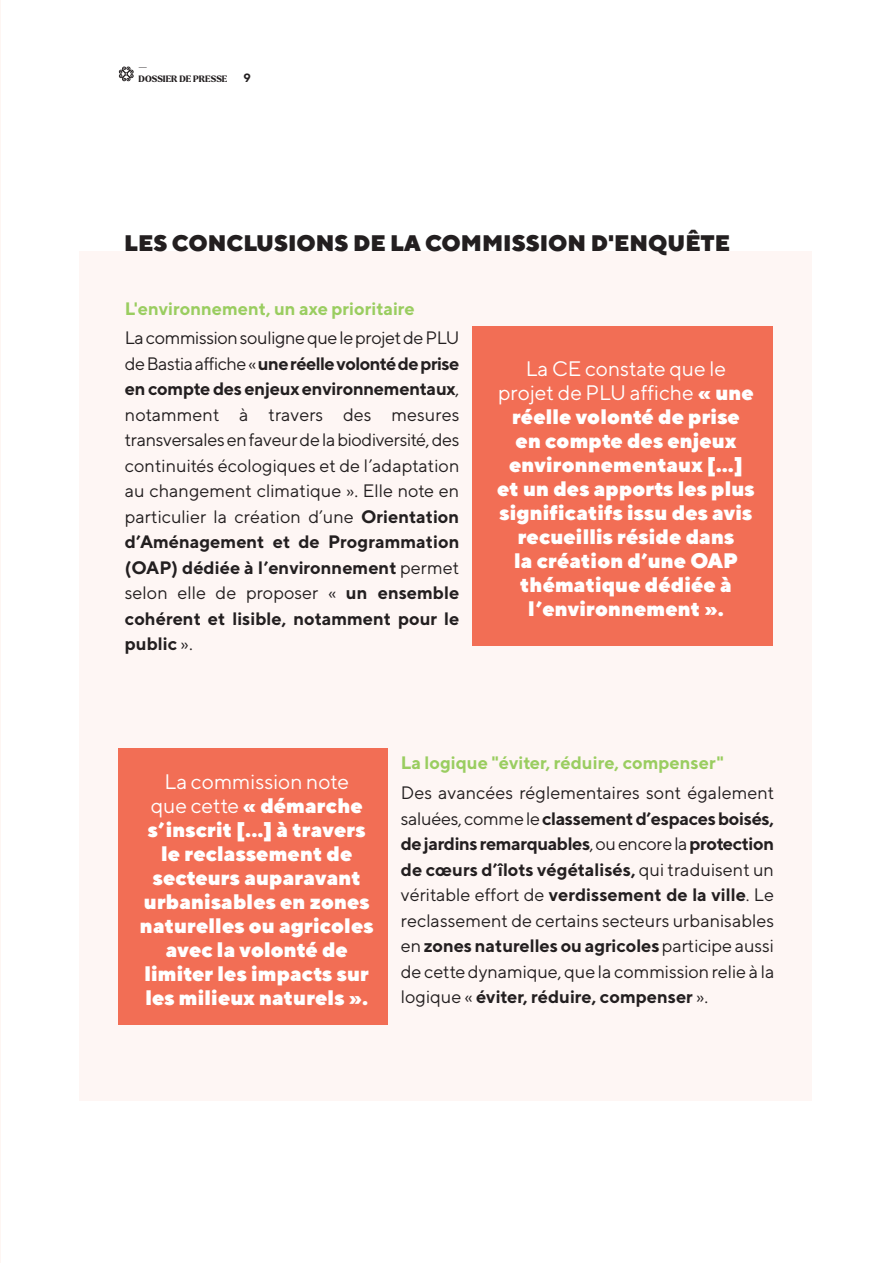
<style>
.page{position:relative;width:893px;height:1263px;background:#fff}
.page>*{position:absolute;margin:0;border:0;box-sizing:border-box;transform-origin:0 0}
.t1{font:900 22.5px "TT Norms";color:#231f20}
.t2{font:900 21px/24px "TT Norms";color:#fff;text-align:center}
.t3{font:18px/25.5px "TT Norms";color:#231f20;text-align:justify}
.t4{font:700 18px "TT Norms";color:#9acd60}
.t5{font:700 12px "TT Norms";color:#231f20}
.t6{font:800 9px/12px "Larken";color:#231f20}
.s1{font-weight:700}
.s2{font-weight:400}
</style>
<div class="page">
<div style="left:80px;top:251px;width:732px;height:849px;background:#fef6f4"></div>
<div style="left:472px;top:326px;width:301px;height:320px;background:#f26e55"></div>
<div style="left:118px;top:748px;width:270px;height:277px;background:#f26e55"></div>
<svg style="left:119px;top:67px;width:15px;height:14px"></svg>
<p class="t6" style="left:139px;top:61px;width:90px">—<br>DOSSIER DE PRESSE</p>
<p class="t5" style="left:244px;top:73px;width:9px">9</p>
<p class="t1" style="left:124px;top:230px;width:607px">LES CONCLUSIONS DE LA COMMISSION D'ENQUÊTE</p>
<p class="t4" style="left:125px;top:301px;width:292px">L'environnement, un axe prioritaire</p>
<p class="t3" style="left:125px;top:327px;width:336px">La commission souligne que le projet de PLU de Bastia affiche « <span class="s1">une réelle volonté de prise en compte des enjeux environnementaux</span>, notamment à travers des mesures transversales en faveur de la biodiversité, des continuités écologiques et de l’adaptation au changement climatique ». Elle note en particulier la création d’une <span class="s1">Orientation d’Aménagement et de Programmation (OAP) dédiée à l’environnement</span> permet selon elle de proposer « <span class="s1">un ensemble cohérent et lisible, notamment pour le public</span> ».</p>
<p class="t2" style="left:497px;top:356px;width:259px"><span class="s2">La CE constate que le projet de PLU affiche</span> « une réelle volonté de prise en compte des enjeux environnementaux [...] et un des apports les plus significatifs issu des avis recueillis réside dans<br>la création d’une OAP thématique dédiée à l’environnement ».</p>
<p class="t2" style="left:140px;top:769px;width:235px"><span class="s2">La commission note<br>que cette</span> « démarche s’inscrit [...] à travers le reclassement de secteurs auparavant urbanisables en zones naturelles ou agricoles avec la volonté de limiter les impacts sur les milieux naturels ».</p>
<p class="t4" style="left:401px;top:756px;width:325px">La logique "éviter, réduire, compenser"</p>
<p class="t3" style="left:401px;top:782px;width:375px">Des avancées réglementaires sont également saluées, comme le <span class="s1">classement d’espaces boisés, de jardins remarquables</span>, ou encore la <span class="s1">protection de cœurs d’îlots végétalisés,</span> qui traduisent un véritable effort de <span class="s1">verdissement de la ville</span>. Le reclassement de certains secteurs urbanisables en <span class="s1">zones naturelles ou agricoles</span> participe aussi de cette dynamique, que la commission relie à la logique « <span class="s1">éviter, réduire, compenser</span> ».</p>
</div>
